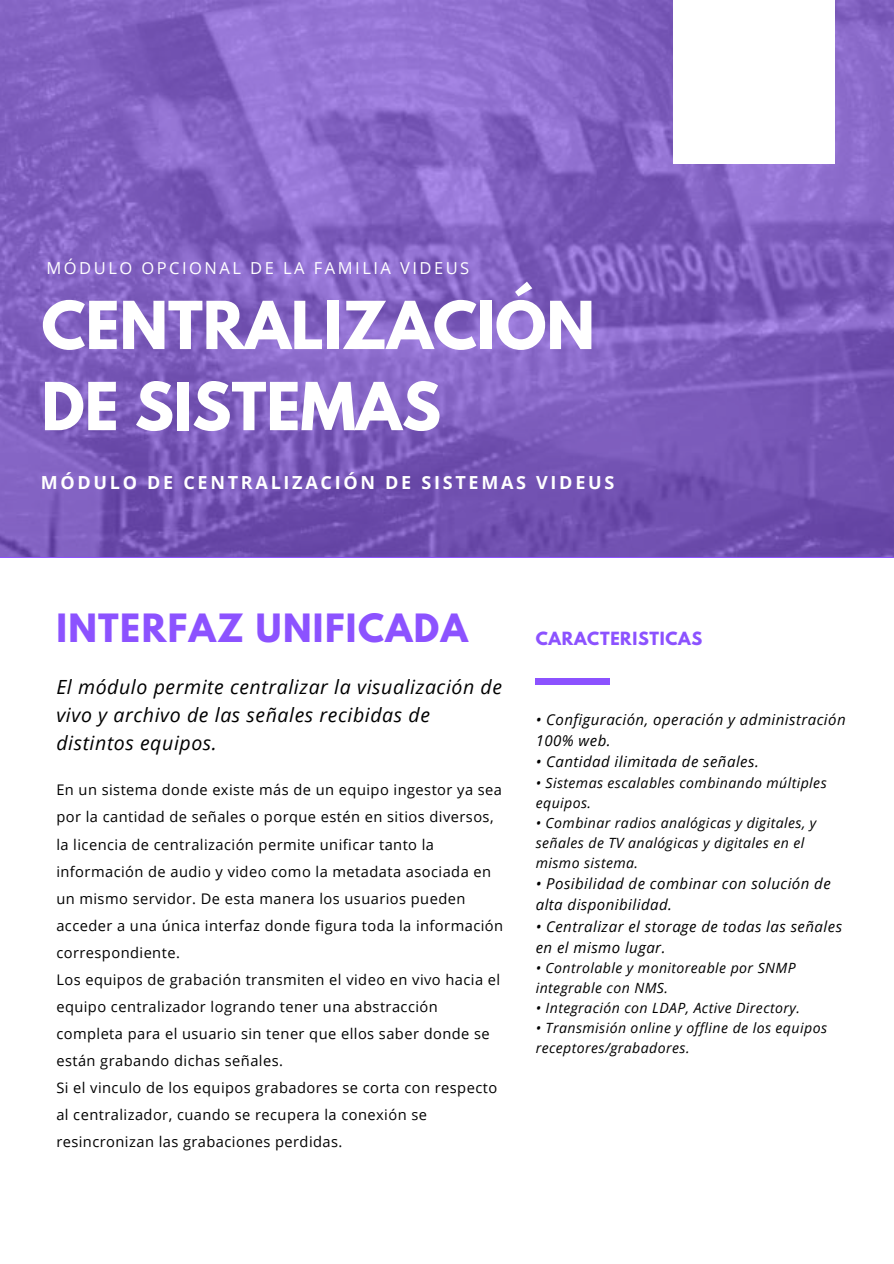
<style>
.page{position:relative;width:894px;height:1264px;background:#fff}
.page>*{position:absolute;margin:0;border:0;box-sizing:border-box;transform-origin:0 0}
.t1{font:700 58.5px/81px "League Spartan";color:#fff}
.t2{font:700 34.5px "League Spartan";letter-spacing:.04em;color:#8c52ff}
.t3{font:italic 19.5px/28.2px "Open Sans";letter-spacing:.03em;color:#000}
.t4{font:700 18px "Open Sans";letter-spacing:.15em;color:#fff}
.t5{font:16.5px "Open Sans";letter-spacing:.15em;color:#fff}
.t6{font:700 16.05px "League Spartan";letter-spacing:.04em;color:#8c52ff}
.t7{font:italic 15px/21.1px "Open Sans";letter-spacing:.03em;color:#000}
.t8{font:14.7px/27px "Open Sans";letter-spacing:.03em;color:#000}
.t9{font:italic 14.1px/20.1px "Open Sans";letter-spacing:.03em;color:#000}
</style>
<div class="page">
<img style="left:0;top:0;width:893px;height:556px">
<div style="left:672px;top:0;width:161px;height:164px;background:#fff"></div>
<div style="left:535px;top:678px;width:75px;height:6px;background:#8c52ff"></div>
<p class="t5" style="left:47px;top:257px;width:424px">MÓDULO OPCIONAL DE LA FAMILIA VIDEUS</p>
<h1 class="t1" style="left:41px;top:292px;width:554px">CENTRALIZACIÓN<br>DE SISTEMAS</h1>
<p class="t4" style="left:41px;top:470px;width:575px">MÓDULO DE CENTRALIZACIÓN DE SISTEMAS VIDEUS</p>
<h2 class="t2" style="left:56px;top:610px;width:413px">INTERFAZ UNIFICADA</h2>
<h3 class="t3" style="left:56px;top:672px;width:447px">El módulo permite centralizar la visualización de vivo y archivo de las señales recibidas de distintos equipos.</h3>
<p class="t8" style="left:56px;top:776px;width:448px">En un sistema donde existe más de un equipo ingestor ya sea por la cantidad de señales o porque estén en sitios diversos, la licencia de centralización permite unificar tanto la información de audio y video como la metadata asociada en un mismo servidor. De esta manera los usuarios pueden acceder a una única interfaz donde figura toda la información correspondiente.<br>Los equipos de grabación transmiten el video en vivo hacia el equipo centralizador logrando tener una abstracción completa para el usuario sin tener que ellos saber donde se están grabando dichas señales.<br>Si el vinculo de los equipos grabadores se corta con respecto al centralizador, cuando se recupera la conexión se resincronizan las grabaciones perdidas.</p>
<p class="t6" style="left:535px;top:630px;width:168px">CARACTERISTICAS</p>
<p class="t7" style="left:535px;top:708px;width:311px">• Configuración, operación y administración<br>100% web.</p>
<p class="t7" style="left:535px;top:751px;width:224px">• Cantidad ilimitada de señales.</p>
<p class="t9" style="left:535px;top:772px;width:292px">• Sistemas escalables combinando múltiples equipos.</p>
<p class="t9" style="left:535px;top:812px;width:282px">• Combinar radios analógicas y digitales, y señales de TV analógicas y digitales en el mismo sistema.</p>
<p class="t7" style="left:535px;top:872px;width:296px">• Posibilidad de combinar con solución de alta disponibilidad.</p>
<p class="t7" style="left:535px;top:915px;width:308px">• Centralizar el storage de todas las señales en el mismo lugar.</p>
<p class="t9" style="left:535px;top:957px;width:261px">• Controlable y monitoreable por SNMP integrable con NMS.</p>
<p class="t9" style="left:535px;top:997px;width:265px">• Integración con LDAP, Active Directory.</p>
<p class="t9" style="left:535px;top:1017px;width:293px">• Transmisión online y offline de los equipos receptores/grabadores.</p>
</div>
